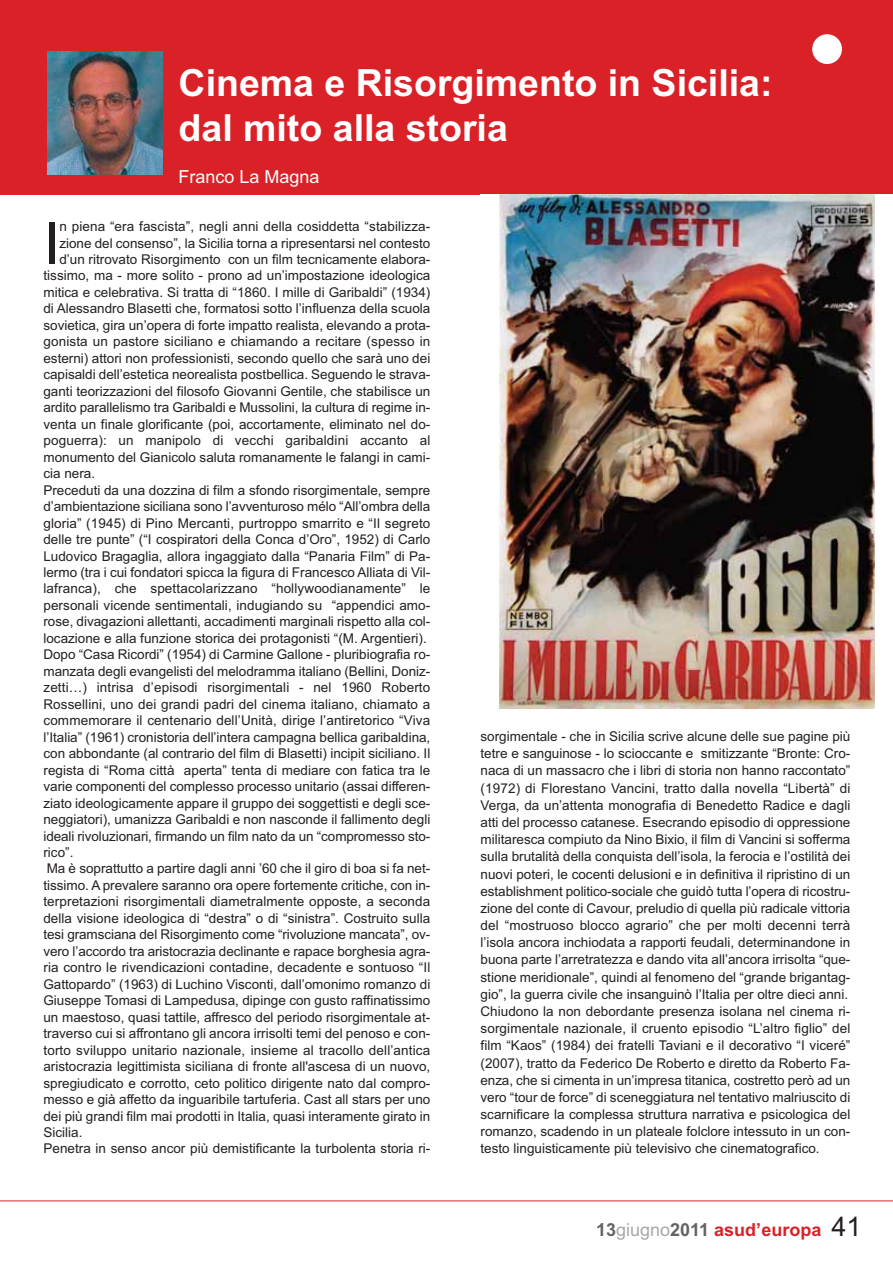
<style>
.page{position:relative;width:893px;height:1263px;background:#fff}
.page>*{position:absolute;margin:0;border:0;box-sizing:border-box;transform-origin:0 0}
.t1{font:57.9px "Arial";color:#231f20}
.t2{font:700 37.5px/45px "Arial";color:#fff}
.t3{font:700 18px "Arial";color:#da2128}
.t4{font:18px "Arial";color:#fff}
.t5{font:13.5px/17.2px "Arial";color:#231f20}
.s1{color:#656262}
.s2{font-weight:400;color:#a9a7a6}
.s3{font-weight:400;font-size:27px;color:#231f20}
</style>
<div class="page">
<div style="left:0;top:0;width:892px;height:194px;background:#da2128"></div>
<hr style="left:0;top:1201px;width:892px;height:1px;background:#da2128">
<div style="left:812px;top:34px;width:30px;height:30px;background:#fff;border-radius:50%"></div>
<img style="left:499px;top:194px;width:375px;height:514px">
<img style="left:47px;top:51px;width:116px;height:124px">
<h2 class="t2" style="left:179px;top:64px;width:595px">Cinema e Risorgimento in Sicilia: dal mito alla storia</h2>
<h3 class="t4" style="left:179px;top:171px;width:142px">Franco La Magna</h3>
<h1 class="t1" style="left:43px;top:222px;width:18px">I</h1>
<p class="t5" style="left:59px;top:219px;width:372px">n piena “era fascista”, negli anni della cosiddetta “stabilizza-</p>
<p class="t5" style="left:59px;top:236px;width:372px">zione del consenso”, la Sicilia torna a ripresentarsi nel contesto</p>
<p class="t5" style="left:59px;top:252px;width:372px">d’un ritrovato Risorgimento con un film tecnicamente elabora-</p>
<p class="t5" style="left:43px;top:268px;width:388px">tissimo, ma - more solito - prono ad un’impostazione ideologica</p>
<p class="t5" style="left:43px;top:285px;width:388px">mitica e celebrativa. Si tratta di “1860. I mille di Garibaldi” (1934)</p>
<p class="t5" style="left:43px;top:301px;width:388px">di Alessandro Blasetti che, formatosi sotto l’influenza della scuola</p>
<p class="t5" style="left:43px;top:318px;width:388px">sovietica, gira un’opera di forte impatto realista, elevando a prota-</p>
<p class="t5" style="left:43px;top:334px;width:388px">gonista un pastore siciliano e chiamando a recitare (spesso in</p>
<p class="t5" style="left:43px;top:351px;width:388px">esterni) attori non professionisti, secondo quello che sarà uno dei</p>
<p class="t5" style="left:43px;top:367px;width:388px">capisaldi dell’estetica neorealista postbellica. Seguendo le strava-</p>
<p class="t5" style="left:43px;top:384px;width:388px">ganti teorizzazioni del filosofo Giovanni Gentile, che stabilisce un</p>
<p class="t5" style="left:43px;top:400px;width:388px">ardito parallelismo tra Garibaldi e Mussolini, la cultura di regime in-</p>
<p class="t5" style="left:43px;top:417px;width:388px">venta un finale glorificante (poi, accortamente, eliminato nel do-</p>
<p class="t5" style="left:43px;top:433px;width:388px">poguerra): un manipolo di vecchi garibaldini accanto al</p>
<p class="t5" style="left:43px;top:450px;width:388px">monumento del Gianicolo saluta romanamente le falangi in cami-</p>
<p class="t5" style="left:43px;top:466px;width:53px">cia nera.</p>
<p class="t5" style="left:43px;top:483px;width:388px">Preceduti da una dozzina di film a sfondo risorgimentale, sempre</p>
<p class="t5" style="left:43px;top:499px;width:388px">d’ambientazione siciliana sono l’avventuroso mélo “All’ombra della</p>
<p class="t5" style="left:43px;top:516px;width:388px">gloria” (1945) di Pino Mercanti, purtroppo smarrito e “Il segreto</p>
<p class="t5" style="left:43px;top:532px;width:388px">delle tre punte” (“I cospiratori della Conca d’Oro”, 1952) di Carlo</p>
<p class="t5" style="left:43px;top:548px;width:388px">Ludovico Bragaglia, allora ingaggiato dalla “Panaria Film” di Pa-</p>
<p class="t5" style="left:43px;top:565px;width:388px">lermo (tra i cui fondatori spicca la figura di Francesco Alliata di Vil-</p>
<p class="t5" style="left:43px;top:581px;width:388px">lafranca), che spettacolarizzano “hollywoodianamente” le</p>
<p class="t5" style="left:43px;top:598px;width:388px">personali vicende sentimentali, indugiando su “appendici amo-</p>
<p class="t5" style="left:43px;top:614px;width:388px">rose, divagazioni allettanti, accadimenti marginali rispetto alla col-</p>
<p class="t5" style="left:43px;top:631px;width:385px">locazione e alla funzione storica dei protagonisti “(M. Argentieri).</p>
<p class="t5" style="left:43px;top:647px;width:388px">Dopo “Casa Ricordi” (1954) di Carmine Gallone - pluribiografia ro-</p>
<p class="t5" style="left:43px;top:664px;width:388px">manzata degli evangelisti del melodramma italiano (Bellini, Doniz-</p>
<p class="t5" style="left:43px;top:680px;width:388px">zetti…) intrisa d’episodi risorgimentali - nel 1960 Roberto</p>
<p class="t5" style="left:43px;top:697px;width:388px">Rossellini, uno dei grandi padri del cinema italiano, chiamato a</p>
<p class="t5" style="left:43px;top:713px;width:388px">commemorare il centenario dell’Unità, dirige l’antiretorico “Viva</p>
<p class="t5" style="left:43px;top:730px;width:388px">l’Italia” (1961) cronistoria dell’intera campagna bellica garibaldina,</p>
<p class="t5" style="left:43px;top:746px;width:388px">con abbondante (al contrario del film di Blasetti) incipit siciliano. Il</p>
<p class="t5" style="left:43px;top:763px;width:388px">regista di “Roma città aperta” tenta di mediare con fatica tra le</p>
<p class="t5" style="left:43px;top:779px;width:388px">varie componenti del complesso processo unitario (assai differen-</p>
<p class="t5" style="left:43px;top:796px;width:388px">ziato ideologicamente appare il gruppo dei soggettisti e degli sce-</p>
<p class="t5" style="left:43px;top:812px;width:388px">neggiatori), umanizza Garibaldi e non nasconde il fallimento degli</p>
<p class="t5" style="left:43px;top:828px;width:388px">ideali rivoluzionari, firmando un film nato da un “compromesso sto-</p>
<p class="t5" style="left:43px;top:845px;width:31px">rico”.</p>
<p class="t5" style="left:47px;top:861px;width:385px">Ma è soprattutto a partire dagli anni ’60 che il giro di boa si fa net-</p>
<p class="t5" style="left:43px;top:878px;width:388px">tissimo. A prevalere saranno ora opere fortemente critiche, con in-</p>
<p class="t5" style="left:43px;top:894px;width:388px">terpretazioni risorgimentali diametralmente opposte, a seconda</p>
<p class="t5" style="left:43px;top:911px;width:388px">della visione ideologica di “destra” o di “sinistra”. Costruito sulla</p>
<p class="t5" style="left:43px;top:927px;width:388px">tesi gramsciana del Risorgimento come “rivoluzione mancata”, ov-</p>
<p class="t5" style="left:43px;top:944px;width:388px">vero l’accordo tra aristocrazia declinante e rapace borghesia agra-</p>
<p class="t5" style="left:43px;top:960px;width:388px">ria contro le rivendicazioni contadine, decadente e sontuoso “Il</p>
<p class="t5" style="left:43px;top:977px;width:388px">Gattopardo” (1963) di Luchino Visconti, dall’omonimo romanzo di</p>
<p class="t5" style="left:43px;top:993px;width:388px">Giuseppe Tomasi di Lampedusa, dipinge con gusto raffinatissimo</p>
<p class="t5" style="left:43px;top:1010px;width:388px">un maestoso, quasi tattile, affresco del periodo risorgimentale at-</p>
<p class="t5" style="left:43px;top:1026px;width:388px">traverso cui si affrontano gli ancora irrisolti temi del penoso e con-</p>
<p class="t5" style="left:43px;top:1043px;width:388px">torto sviluppo unitario nazionale, insieme al tracollo dell’antica</p>
<p class="t5" style="left:43px;top:1059px;width:388px">aristocrazia legittimista siciliana di fronte all'ascesa di un nuovo,</p>
<p class="t5" style="left:43px;top:1076px;width:388px">spregiudicato e corrotto, ceto politico dirigente nato dal compro-</p>
<p class="t5" style="left:43px;top:1092px;width:388px">messo e già affetto da inguaribile tartuferia. Cast all stars per uno</p>
<p class="t5" style="left:43px;top:1109px;width:388px">dei più grandi film mai prodotti in Italia, quasi interamente girato in</p>
<p class="t5" style="left:43px;top:1125px;width:40px">Sicilia.</p>
<p class="t5" style="left:43px;top:1141px;width:388px">Penetra in senso ancor più demistificante la turbolenta storia ri-</p>
<p class="t5" style="left:480px;top:729px;width:371px">sorgimentale - che in Sicilia scrive alcune delle sue pagine più tetre e sanguinose - lo scioccante e smitizzante “Bronte: Cro&shy;naca di un massacro che i libri di storia non hanno raccontato” (1972) di Florestano Vancini, tratto dalla novella “Libertà” di Verga, da un’attenta monografia di Benedetto Radice e dagli atti del processo catanese. Esecrando episodio di oppressione militaresca compiuto da Nino Bixio, il film di Vancini si sofferma sulla brutalità della conquista dell’isola, la ferocia e l’ostilità dei nuovi poteri, le cocenti delusioni e in definitiva il ripristino di un establishment politico-sociale che guidò tutta l’opera di ricostru&shy;zione del conte di Cavour, preludio di quella più radicale vittoria del “mostruoso blocco agrario” che per molti decenni terrà l’isola ancora inchiodata a rapporti feudali, determinandone in buona parte l’arretratezza e dando vita all’ancora irrisolta “que&shy;stione meridionale”, quindi al fenomeno del “grande brigantag&shy;gio”, la guerra civile che insanguinò l’Italia per oltre dieci anni.<br>Chiudono la non debordante presenza isolana nel cinema ri&shy;sorgimentale nazionale, il cruento episodio “L’altro figlio” del film “Kaos” (1984) dei fratelli Taviani e il decorativo “I viceré” (2007), tratto da Federico De Roberto e diretto da Roberto Fa&shy;enza, che si cimenta in un’impresa titanica, costretto però ad un vero “tour de force” di sceneggiatura nel tentativo malriuscito di scarnificare la complessa struttura narrativa e psicologica del romanzo, scadendo in un plateale folclore intessuto in un con&shy;testo linguisticamente più televisivo che cinematografico.</p>
<h3 class="t3" style="left:596px;top:1223px;width:267px"><span class="s1">13</span><span class="s2">giugno</span><span class="s1">2011</span> asud’europa <span class="s3">41</span></h3>
</div>
